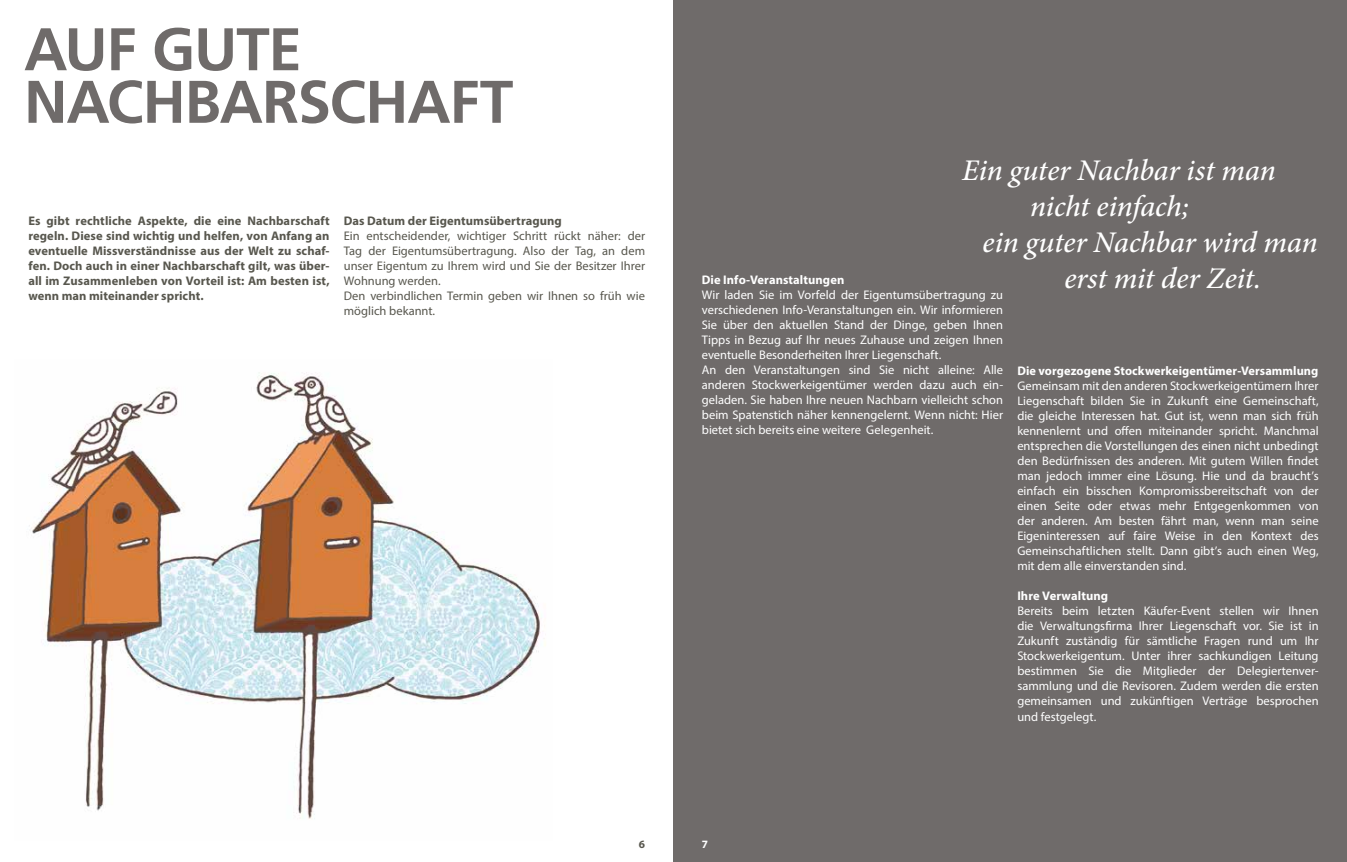
<style>
.page{position:relative;width:1347px;height:862px;background:#fff}
.page>*{position:absolute;margin:0;border:0;box-sizing:border-box;transform-origin:0 0}
.t1{font:700 60px/52.5px "Frutiger";letter-spacing:-.02em;color:#6f6b6a}
.t2{font:italic 500 30px "Minion Pro";letter-spacing:-.01em;color:#fff}
.t3{font:12.5px/15px "Myriad Pro";color:#fff;text-align:justify}
.t4{font:700 12.5px/15px "Myriad Pro";letter-spacing:.005em;color:#58574e;text-align:justify}
.t5{font:12.5px/15px "Myriad Pro";color:#58574e}
.t6{font:700 12.5px "Myriad Pro";letter-spacing:.005em;color:#fff}
.t7{font:700 11.25px "Myriad Pro";color:#58574e}
.t8{font:700 11.25px "Myriad Pro";color:#fff}
</style>
<div class="page">
<div style="left:673px;top:0;width:673px;height:861px;background:#6f6b6a"></div>
<img style="left:29px;top:372px;width:517px;height:447px">
<h1 class="t1" style="left:24px;top:23px;width:490px">AUF GUTE<br>NACHBARSCHAFT</h1>
<p class="t4" style="left:28px;top:213px;width:303px">Es gibt rechtliche Aspekte, die eine Nachbarschaft regeln. Diese sind wichtig und helfen, von Anfang an eventuelle Missverständnisse aus der Welt zu schaf&shy;fen. Doch auch in einer Nachbarschaft gilt, was über&shy;all im Zusammenleben von Vorteil ist: Am besten ist, wenn man miteinander spricht.</p>
<p class="t4" style="left:344px;top:213px;width:219px">Das Datum der Eigentumsübertragung</p>
<p class="t5" style="left:344px;top:228px;width:303px">Ein entscheidender, wichtiger Schritt rückt näher: der Tag der Eigentumsübertragung. Also der Tag, an dem unser Eigentum zu Ihrem wird und Sie der Besitzer Ihrer Wohnung werden.<br>Den verbindlichen Termin geben wir Ihnen so früh wie möglich bekannt.</p>
<h2 class="t2" style="left:961px;top:149px;width:316px">Ein guter Nachbar ist man</h2>
<h2 class="t2" style="left:1030px;top:185px;width:161px">nicht einfach;</h2>
<h2 class="t2" style="left:982px;top:221px;width:338px">ein guter Nachbar wird man</h2>
<h2 class="t2" style="left:1064px;top:257px;width:200px">erst mit der Zeit.</h2>
<p class="t6" style="left:702px;top:272px;width:144px">Die Info-Veranstaltungen</p>
<p class="t3" style="left:702px;top:287px;width:303px;text-align:left">Wir laden Sie im Vorfeld der Eigentumsübertragung zu verschiedenen Info-Veranstaltungen ein. Wir informieren Sie über den aktuellen Stand der Dinge, geben Ihnen Tipps in Bezug auf Ihr neues Zuhause und zeigen Ihnen eventuelle Besonderheiten Ihrer Liegenschaft.<br>An den Veranstaltungen sind Sie nicht alleine: Alle anderen Stockwerkeigentümer werden dazu auch ein&shy;geladen. Sie haben Ihre neuen Nachbarn vielleicht schon beim Spatenstich näher kennengelernt. Wenn nicht: Hier bietet sich bereits eine weitere Gelegenheit.</p>
<p class="t6" style="left:1017px;top:362px;width:303px">Die vorgezogene Stockwerkeigentümer-Versammlung</p>
<p class="t3" style="left:1017px;top:378px;width:303px">Gemeinsam mit den anderen Stockwerkeigentümern Ihrer Liegenschaft bilden Sie in Zukunft eine Gemeinschaft, die gleiche Interessen hat. Gut ist, wenn man sich früh kennenlernt und offen miteinander spricht. Manchmal entsprechen die Vorstellungen des einen nicht unbedingt den Bedürfnissen des anderen. Mit gutem Willen findet man jedoch immer eine Lösung. Hie und da braucht’s einfach ein bisschen Kompromissbereitschaft von der einen Seite oder etwas mehr Entgegenkommen von der anderen. Am besten fährt man, wenn man seine Eigeninteressen auf faire Weise in den Kontext des Gemeinschaftlichen stellt. Dann gibt’s auch einen Weg, mit dem alle einverstanden sind.</p>
<p class="t6" style="left:1017px;top:587px;width:92px">Ihre Verwaltung</p>
<p class="t3" style="left:1017px;top:603px;width:303px">Bereits beim letzten Käufer-Event stellen wir Ihnen die Verwaltungsfirma Ihrer Liegenschaft vor. Sie ist in Zukunft zuständig für sämtliche Fragen rund um Ihr Stockwerkeigentum. Unter ihrer sachkundigen Leitung bestimmen Sie die Mitglieder der Delegiertenver&shy;sammlung und die Revisoren. Zudem werden die ersten gemeinsamen und zukünftigen Verträge besprochen und festgelegt.</p>
<p class="t7" style="left:639px;top:836px;width:8px">6</p>
<p class="t8" style="left:702px;top:836px;width:8px">7</p>
</div>
